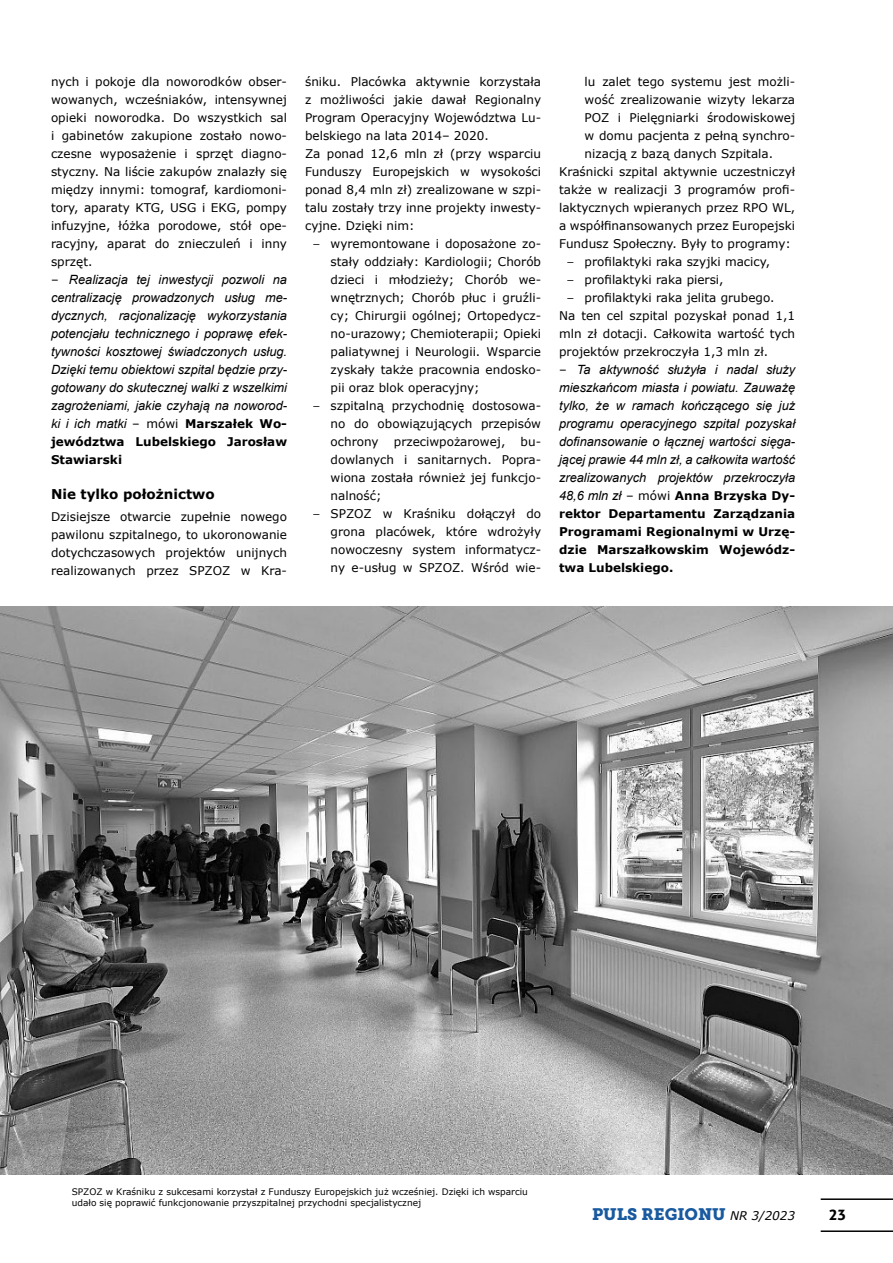
<style>
.page{position:relative;width:893px;height:1263px;background:#fff}
.page>*{position:absolute;margin:0;border:0;box-sizing:border-box;transform-origin:0 0}
.t1{font:16.5px "Museo Slab 900";color:#18599f}
.t2{font:700 15px "Expo Sans Pro";color:#000}
.srodtytul{font:700 13.5px "Verdana";color:#000}
.tekst{font:italic 12.75px/18px "Arial";color:#000;text-align:justify}
.tekst-2{font:12px/18px "Verdana";color:#000;text-align:justify}
.tekst-3{font:700 12px/18px "Verdana";color:#000;text-align:justify}
.podpis_zdjecia{font:9px/10.8px "Verdana";color:#000}
.s1{font-family:"Verdana";font-style:normal;font-size:12px}
.s2{font-family:"Arial";font-weight:400;font-style:italic;font-size:12.75px}
.s3{font-weight:400}
.s4{font-family:"Humnst 777 EU Normal"}
.s5{font-family:"Verdana";font-style:italic;font-size:12px;color:#000}
</style>
<div class="page">
<hr style="left:821px;top:1230px;width:72px;height:2px;background:#000">
<hr style="left:821px;top:1198px;width:72px;height:2px;background:#000">
<img style="left:0;top:606px;width:893px;height:568px">
<p class="tekst-2" style="left:51px;top:72px;width:238px">nych i pokoje dla noworodków obser&shy;wowanych, wcześniaków, intensywnej opieki noworodka. Do wszystkich sal i gabinetów zakupione zostało nowo&shy;czesne wyposażenie i sprzęt diagno&shy;styczny. Na liście zakupów znalazły się między innymi: tomograf, kardiomoni&shy;tory, aparaty KTG, USG i EKG, pompy infuzyjne, łóżka porodowe, stół ope&shy;racyjny, aparat do znieczuleń i inny sprzęt.</p>
<p class="tekst" style="left:51px;top:270px;width:238px"><span class="s1">–</span> Realizacja tej inwestycji pozwoli na centralizację prowadzonych usług me&shy;dycznych, racjonalizację wykorzystania potencjału technicznego i poprawę efek&shy;tywności kosztowej świadczonych usług.<br>Dzięki temu obiektowi szpital będzie przy&shy;gotowany do skutecznej walki z wszelkimi zagrożeniami, jakie czyhają na noworod-</p>
<p class="tekst-3" style="left:51px;top:414px;width:238px"><span class="s2">ki i ich matki</span> <span class="s3">– mówi</span> Marszałek Wo&shy;jewództwa Lubelskiego Jarosław Stawiarski</p>
<h2 class="srodtytul" style="left:51px;top:484px;width:165px">Nie tylko położnictwo</h2>
<p class="tekst-2" style="left:51px;top:507px;width:238px">Dzisiejsze otwarcie zupełnie nowego pawilonu szpitalnego, to ukoronowanie dotychczasowych projektów unijnych realizowanych przez SPZOZ w Kra-</p>
<p class="tekst-2" style="left:305px;top:72px;width:238px">śniku. Placówka aktywnie korzystała z możliwości jakie dawał Regionalny Program Operacyjny Województwa Lu&shy;belskiego na lata 2014– 2020.</p>
<p class="tekst-2" style="left:305px;top:144px;width:238px">Za ponad 12,6 mln zł (przy wsparciu Funduszy Europejskich w wysokości ponad 8,4 mln zł) zrealizowane w szpi&shy;talu zostały trzy inne projekty inwesty&shy;cyjne. Dzięki nim:</p>
<p class="tekst-2" style="left:331px;top:234px;width:212px;text-indent:-17px"><span class="s4">–</span> wyremontowane i doposażone zo&shy;stały oddziały: Kardiologii; Chorób dzieci i młodzieży; Chorób we&shy;wnętrznych; Chorób płuc i gruźli&shy;cy; Chirurgii ogólnej; Ortopedycz&shy;no-urazowy; Chemioterapii; Opieki paliatywnej i Neurologii. Wsparcie zyskały także pracownia endosko&shy;pii oraz blok operacyjny;</p>
<p class="tekst-2" style="left:331px;top:396px;width:212px;text-indent:-17px"><span class="s4">–</span> szpitalną przychodnię dostosowa&shy;no do obowiązujących przepisów ochrony</p>
<p class="tekst-2" style="left:331px;top:432px;width:212px;text-indent:190px">bu&shy;dowlanych i sanitarnych. Popra&shy;wiona została również jej funkcjo&shy;nalność;</p>
<p class="tekst-2" style="left:331px;top:504px;width:212px;text-indent:-17px"><span class="s4">–</span> SPZOZ w Kraśniku dołączył do grona placówek, które wdrożyły nowoczesny system informatycz&shy;ny e-usług w SPZOZ. Wśród wie-</p>
<p class="tekst-2" style="left:394px;top:432px;width:113px">przeciwpożarowej,</p>
<p class="tekst-2" style="left:585px;top:72px;width:212px">lu zalet tego systemu jest możli&shy;wość zrealizowanie wizyty lekarza POZ i Pielęgniarki środowiskowej w domu pacjenta z pełną synchro&shy;nizacją z bazą danych Szpitala.</p>
<p class="tekst-2" style="left:559px;top:162px;width:238px">Kraśnicki szpital aktywnie uczestniczył także w realizacji 3 programów profi&shy;laktycznych wpieranych przez RPO WL, a współfinansowanych przez Europejski Fundusz Społeczny. Były to programy:</p>
<p class="tekst-2" style="left:568px;top:252px;width:204px"><span class="s4">–</span> profilaktyki raka szyjki macicy,</p>
<p class="tekst-2" style="left:568px;top:270px;width:157px"><span class="s4">–</span> profilaktyki raka piersi,</p>
<p class="tekst-2" style="left:568px;top:288px;width:208px"><span class="s4">–</span> profilaktyki raka jelita grubego.</p>
<p class="tekst-2" style="left:559px;top:306px;width:238px">Na ten cel szpital pozyskał ponad 1,1 mln zł dotacji. Całkowita wartość tych projektów przekroczyła 1,3 mln zł.</p>
<p class="tekst" style="left:559px;top:360px;width:238px"><span class="s1">–</span> Ta aktywność służyła i nadal służy mieszkańcom miasta i powiatu. Zauważę tylko, że w ramach kończącego się już programu operacyjnego szpital pozyskał dofinansowanie o łącznej wartości sięga&shy;jącej prawie 44 mln zł, a całkowita wartość zrealizowanych projektów przekroczyła</p>
<p class="tekst-3" style="left:559px;top:486px;width:238px"><span class="s2">48,6 mln zł</span> <span class="s3">– mówi</span> Anna Brzyska Dy&shy;rektor Departamentu Zarządzania Programami Regionalnymi w Urzę&shy;dzie Marszałkowskim Wojewódz&shy;twa Lubelskiego.</p>
<p class="podpis_zdjecia" style="left:72px;top:1186px;width:458px">SPZOZ w Kraśniku z sukcesami korzystał z Funduszy Europejskich już wcześniej. Dzięki ich wsparciu udało się poprawić funkcjonowanie przyszpitalnej przychodni specjalistycznej</p>
<h1 class="t1" style="left:592px;top:1205px;width:205px">PULS REGIONU <span class="s5">NR 3/2023</span></h1>
<p class="t2" style="left:829px;top:1205px;width:18px">23</p>
</div>
